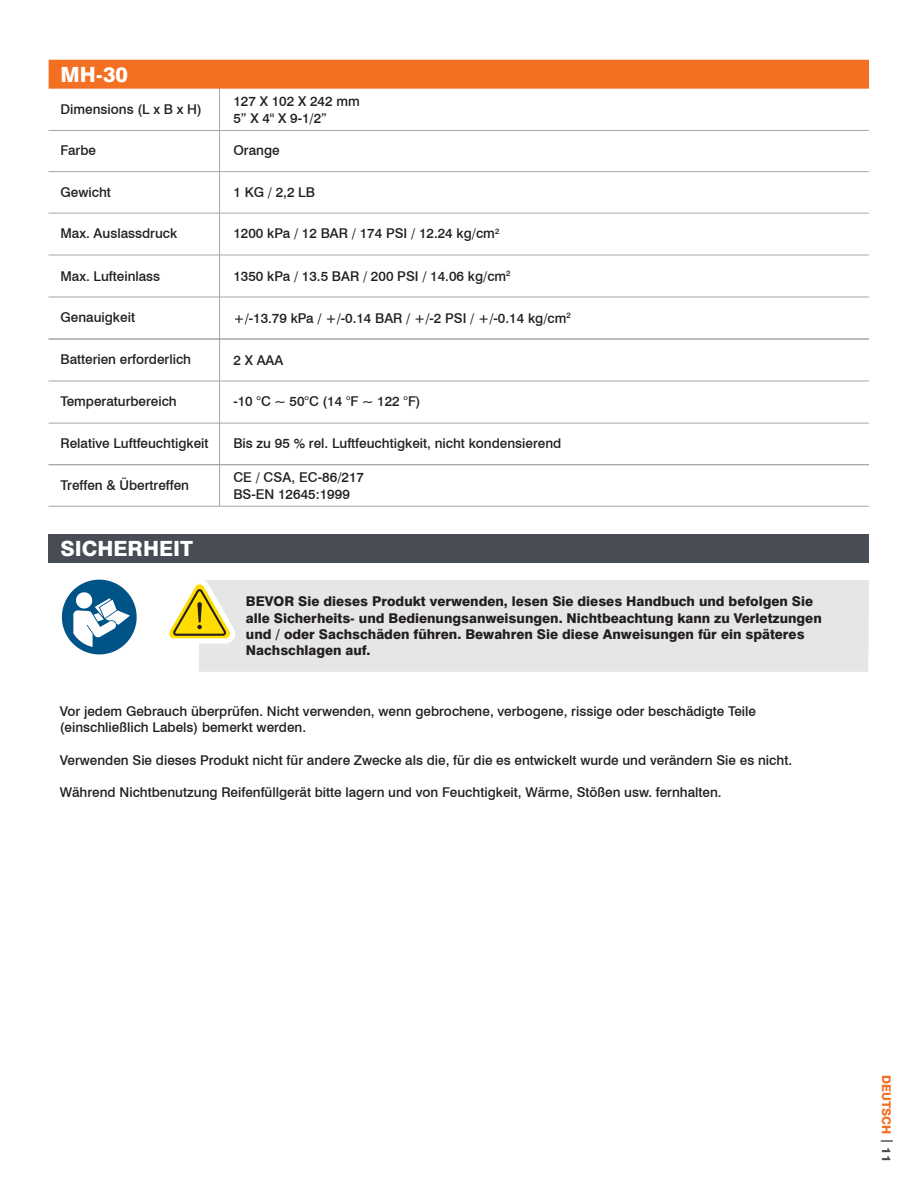
<style>
.page{position:relative;width:918px;height:1188px;background:#fff}
.page>*{position:absolute;margin:0;border:0;box-sizing:border-box;transform-origin:0 0}
.t1{font:800 21px "Swiss 721 BT";color:#fff}
.t2{font:500 13.5px/16.2px "Swiss 721 BT";color:#231f20}
.t3{font:800 13.5px/16.2px "Swiss 721 BT";color:#231f20}
.t4{font:800 12px "Swiss 721 BT";color:#f36f21}
.s1{color:#474c55}
</style>
<div class="page">
<hr style="left:219px;top:75px;width:1px;height:431px;background:#a3a7a9">
<hr style="left:49px;top:130px;width:820px;height:1px;background:#a3a7a9">
<hr style="left:49px;top:171px;width:820px;height:1px;background:#a3a7a9">
<hr style="left:49px;top:213px;width:820px;height:1px;background:#a3a7a9">
<hr style="left:49px;top:255px;width:820px;height:1px;background:#a3a7a9">
<hr style="left:49px;top:297px;width:820px;height:1px;background:#a3a7a9">
<hr style="left:49px;top:339px;width:820px;height:1px;background:#a3a7a9">
<hr style="left:49px;top:381px;width:820px;height:1px;background:#a3a7a9">
<hr style="left:49px;top:423px;width:820px;height:1px;background:#a3a7a9">
<hr style="left:49px;top:464px;width:820px;height:1px;background:#a3a7a9">
<hr style="left:49px;top:506px;width:820px;height:1px;background:#a3a7a9">
<div style="left:49px;top:60px;width:820px;height:29px;background:#f36f21"></div>
<div style="left:199px;top:580px;width:670px;height:92px;background:#e6e6e7"></div>
<div style="left:49px;top:534px;width:426px;height:29px;background:#474c55"></div>
<div style="left:475px;top:534px;width:394px;height:29px;background:#474c55"></div>
<svg style="left:62px;top:580px;width:75px;height:74px"></svg>
<svg style="left:169px;top:580px;width:77px;height:69px"></svg>
<h1 class="t1" style="left:61px;top:62px;width:69px">MH-30</h1>
<p class="t2" style="left:233px;top:93px;width:128px">127 X 102 X 242 mm<br>5” X 4'' X 9-1/2”</p>
<p class="t2" style="left:233px;top:142px;width:48px">Orange</p>
<p class="t2" style="left:233px;top:184px;width:83px">1 KG / 2,2 LB</p>
<p class="t2" style="left:233px;top:225px;width:267px">1200 kPa / 12 BAR / 174 PSI / 12.24 kg/cm<sup>2</sup></p>
<p class="t2" style="left:233px;top:268px;width:279px">1350 kPa / 13.5 BAR / 200 PSI / 14.06 kg/cm<sup>2</sup></p>
<p class="t2" style="left:233px;top:309px;width:339px">+/-13.79 kPa / +/-0.14 BAR / +/-2 PSI / +/-0.14 kg/cm<sup>2</sup></p>
<p class="t2" style="left:233px;top:351px;width:51px">2 X AAA</p>
<p class="t2" style="left:233px;top:393px;width:189px">-10 °C ~ 50°C (14 °F ~ 122 °F)</p>
<p class="t2" style="left:233px;top:435px;width:329px">Bis zu 95 % rel. Luftfeuchtigkeit, nicht kondensierend</p>
<p class="t2" style="left:61px;top:101px;width:143px">Dimensions (L x B x H)</p>
<p class="t2" style="left:61px;top:142px;width:37px">Farbe</p>
<p class="t2" style="left:61px;top:184px;width:52px">Gewicht</p>
<p class="t2" style="left:61px;top:225px;width:118px">Max. Auslassdruck</p>
<p class="t2" style="left:61px;top:268px;width:101px">Max. Lufteinlass</p>
<p class="t2" style="left:61px;top:309px;width:76px">Genauigkeit</p>
<p class="t2" style="left:61px;top:351px;width:132px">Batterien erforderlich</p>
<p class="t2" style="left:61px;top:393px;width:118px">Temperaturbereich</p>
<p class="t2" style="left:61px;top:435px;width:150px">Relative Luftfeuchtigkeit</p>
<p class="t2" style="left:61px;top:477px;width:130px">Treffen &amp; Übertreffen</p>
<p class="t2" style="left:233px;top:469px;width:132px">CE / CSA, EC-86/217<br>BS-EN 12645:1999</p>
<h1 class="t1" style="left:61px;top:536px;width:134px">SICHERHEIT</h1>
<p class="t3" style="left:246px;top:593px;width:577px">BEVOR Sie dieses Produkt verwenden, lesen Sie dieses Handbuch und befolgen Sie alle Sicherheits- und Bedienungsanweisungen. Nichtbeachtung kann zu Verletzungen und / oder Sachschäden führen. Bewahren Sie diese Anweisungen für ein späteres Nachschlagen auf.</p>
<p class="t2" style="left:60px;top:703px;width:698px">Vor jedem Gebrauch überprüfen. Nicht verwenden, wenn gebrochene, verbogene, rissige oder beschädigte Teile (einschließlich Labels) bemerkt werden.</p>
<p class="t2" style="left:60px;top:752px;width:734px">Verwenden Sie dieses Produkt nicht für andere Zwecke als die, für die es entwickelt wurde und verändern Sie es nicht.</p>
<p class="t2" style="left:60px;top:784px;width:663px">Während Nichtbenutzung Reifenfüllgerät bitte lagern und von Feuchtigkeit, Wärme, Stößen usw. fernhalten.</p>
<p class="t4" style="left:894px;top:1075px;width:88px;rotate:90deg">DEUTSCH <span class="s1">| 11</span></p>
</div>
